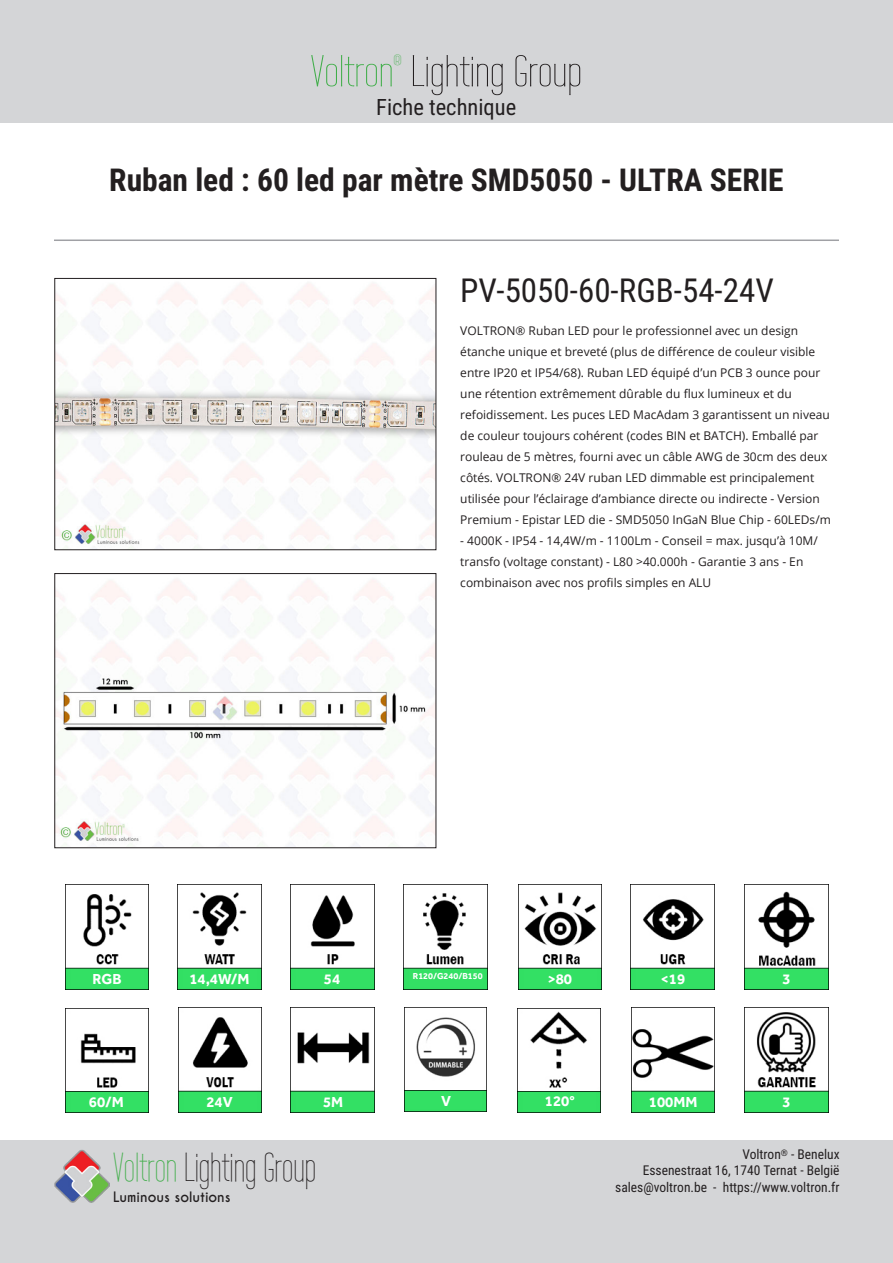
<style>
.page{position:relative;width:893px;height:1263px;background:#fff}
.page>*{position:absolute;margin:0;border:0;box-sizing:border-box;transform-origin:0 0}
.t1{font:43.5px "Wire One";color:#231f20;scale:1.2 1}
.t2{font:40.5px "Wire One";color:#231f20}
.t3{font:33px "Roboto Condensed";color:#231f20}
.t4{font:700 31.5px "Roboto Condensed";color:#231f20}
.t5{font:22.5px "Roboto Condensed";color:#231f20}
.t6{font:700 15px "Effra";color:#fff}
.t7{font:15px "Wire One";color:#40ae49;scale:1.2 1}
.t8{font:13.5px/16.5px "Roboto Condensed";color:#231f20;text-align:right}
.t9{font:700 13.5px "Caviar Dreams";color:#231f20}
.t10{font:12px/21px "Open Sans";color:#231f20}
.t11{font:700 9px "Effra";color:#fff}
.s1{color:#40ae49}
</style>
<div class="page">
<div style="left:0;top:1141px;width:893px;height:122px;background:#d4d5d7"></div>
<img style="left:55px;top:1150px;width:54px;height:53px">
<div style="left:0;top:0;width:893px;height:122px;background:#d4d5d7"></div>
<hr style="left:54px;top:239px;width:785px;height:2px;background:#a0a1a5">
<img style="left:56px;top:283px;width:378px;height:265px">
<div style="left:54px;top:278px;width:382px;height:272px;border:1px solid #231f20"></div>
<img style="left:65px;top:884px;width:84px;height:105px">
<img style="left:291px;top:884px;width:83px;height:105px">
<img style="left:404px;top:884px;width:83px;height:105px">
<img style="left:178px;top:884px;width:83px;height:105px">
<img style="left:631px;top:884px;width:83px;height:105px">
<img style="left:65px;top:1008px;width:84px;height:104px">
<img style="left:179px;top:1007px;width:83px;height:105px">
<img style="left:745px;top:1012px;width:83px;height:100px">
<img style="left:291px;top:1032px;width:83px;height:80px">
<img style="left:404px;top:1007px;width:83px;height:104px">
<img style="left:745px;top:884px;width:83px;height:105px">
<img style="left:518px;top:1008px;width:83px;height:104px">
<img style="left:631px;top:1008px;width:84px;height:104px">
<img style="left:518px;top:884px;width:83px;height:105px">
<img style="left:56px;top:579px;width:378px;height:267px">
<div style="left:54px;top:573px;width:382px;height:275px;border:1px solid #231f20"></div>
<p class="t7" style="left:394px;top:52px;width:8px">®</p>
<h3 class="t5" style="left:376px;top:91px;width:142px">Fiche technique</h3>
<h1 class="t1" style="left:311px;top:47px;width:228px"><span class="s1">Voltron</span> Lighting Group</h1>
<h3 class="t4" style="left:109px;top:158px;width:676px">Ruban led : 60 led par mètre SMD5050 - ULTRA SERIE</h3>
<h3 class="t3" style="left:460px;top:268px;width:315px">PV-5050-60-RGB-54-24V</h3>
<p class="t10" style="left:460px;top:320px;width:372px">VOLTRON® Ruban LED pour le professionnel avec un design étanche unique et breveté (plus de différence de couleur visible entre IP20 et IP54/68). Ruban LED équipé d’un PCB 3 ounce pour une rétention extrêmement dûrable du flux lumineux et du refoidissement. Les puces LED MacAdam 3 garantissent un niveau de couleur toujours cohérent (codes BIN et BATCH). Emballé par rouleau de 5 mètres, fourni avec un câble AWG de 30cm des deux côtés. VOLTRON® 24V ruban LED dimmable est principalement utilisée pour l’éclairage d’ambiance directe ou indirecte - Version Premium - Epistar LED die - SMD5050 InGaN Blue Chip - 60LEDs/m</p>
<p class="t10" style="left:460px;top:530px;width:359px">- 4000K - IP54 - 14,4W/m - 1100Lm - Conseil = max. jusqu’à 10M/ transfo (voltage constant) - L80 &gt;40.000h - Garantie 3 ans - En combinaison avec nos profils simples en ALU</p>
<p class="t6" style="left:93px;top:969px;width:31px">RGB</p>
<p class="t6" style="left:89px;top:1093px;width:37px">60/M</p>
<p class="t6" style="left:189px;top:969px;width:62px">14,4W/M</p>
<p class="t6" style="left:324px;top:969px;width:18px">54</p>
<p class="t11" style="left:413px;top:971px;width:71px">R120/G240/B150</p>
<p class="t6" style="left:661px;top:969px;width:26px">&lt;19</p>
<p class="t6" style="left:548px;top:969px;width:26px">&gt;80</p>
<p class="t6" style="left:782px;top:969px;width:10px">3</p>
<p class="t6" style="left:206px;top:1092px;width:28px">24V</p>
<p class="t6" style="left:323px;top:1093px;width:22px">5M</p>
<p class="t6" style="left:441px;top:1091px;width:11px">V</p>
<p class="t6" style="left:782px;top:1093px;width:10px">3</p>
<p class="t6" style="left:545px;top:1091px;width:31px">120°</p>
<p class="t6" style="left:649px;top:1092px;width:50px">100MM</p>
<h2 class="t2" style="left:113px;top:1145px;width:204px"><span class="s1">Voltron</span> Lighting Group</h2>
<p class="t9" style="left:113px;top:1189px;width:119px">Luminous solutions</p>
<p class="t8" style="left:615px;top:1145px;width:226px">Voltron<sup>®</sup> - Benelux<br>Essenestraat 16, 1740 Ternat - België sales@voltron.be - https://www.voltron.fr</p>
</div>
